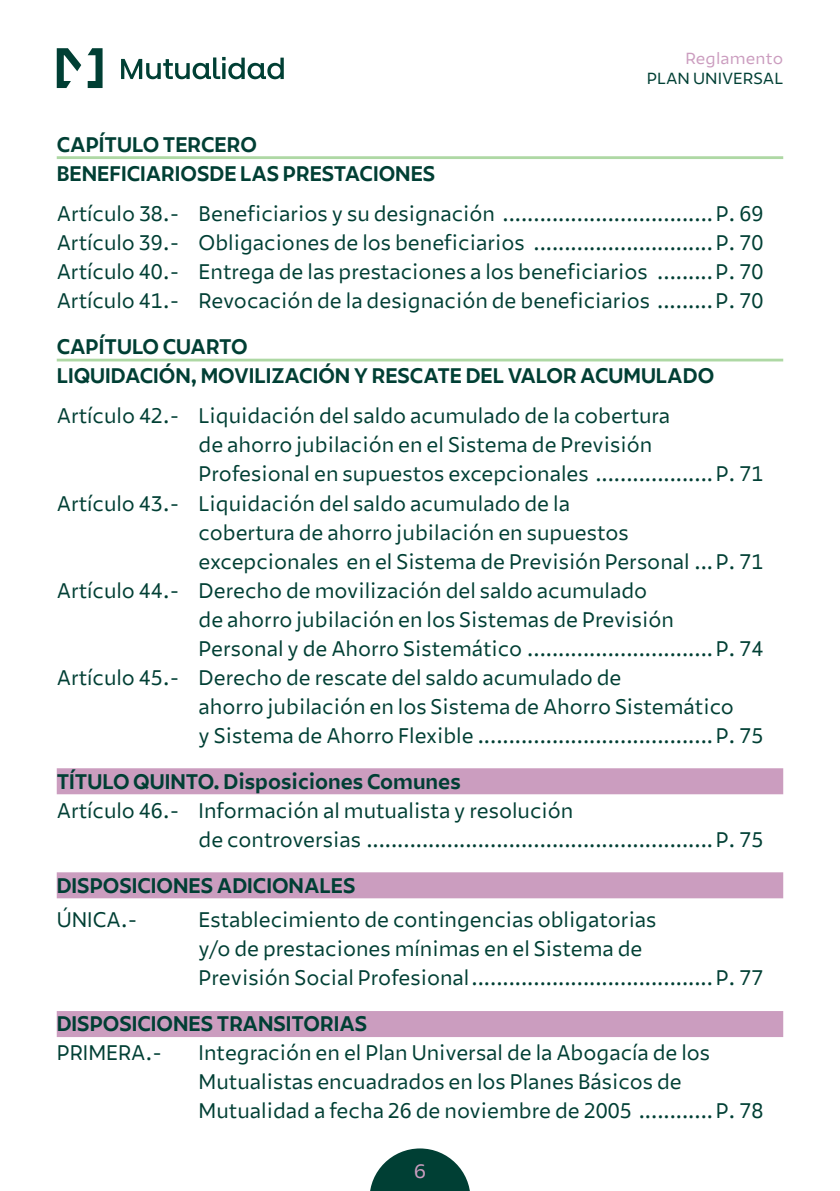
<style>
.page{position:relative;width:840px;height:1191px;background:#fff}
.page>*{position:absolute;margin:0;border:0;box-sizing:border-box;transform-origin:0 0}
.t1{font:21px/29px "Mutualidad";color:#003f34;scale:.95 1}
.t2{font:700 21px/29px "Mutualidad";color:#003f34;scale:.95 1}
.t3{font:19.2px "Mutualidad";color:#cb9dbf}
.t4{font:16px "Mutualidad";color:#003f34}
.t5{font:16px "Mutualidad";letter-spacing:.01em;color:#cb9dbf}
</style>
<div class="page">
<svg style="left:88px;top:48px;width:14px;height:40px"></svg>
<svg style="left:57px;top:48px;width:24px;height:40px"></svg>
<svg style="left:121px;top:57px;width:162px;height:22px"></svg>
<svg style="left:370px;top:1148px;width:100px;height:43px"></svg>
<hr style="left:57px;top:156px;width:725px;height:3px;background:#aed8a4">
<hr style="left:57px;top:359px;width:725px;height:2px;background:#aed8a4">
<div style="left:57px;top:768px;width:725px;height:26px;background:#cb9dbf"></div>
<div style="left:57px;top:872px;width:725px;height:26px;background:#cb9dbf"></div>
<div style="left:57px;top:1011px;width:725px;height:26px;background:#cb9dbf"></div>
<p class="t5" style="left:685px;top:49px;width:99px">Reglamento</p>
<p class="t4" style="left:646px;top:69px;width:138px">PLAN UNIVERSAL</p>
<p class="t2" style="left:57px;top:130px;width:400px">CAPÍTULO TERCERO<br>BENEFICIARIOSDE LAS PRESTACIONES</p>
<p class="t1" style="left:57px;top:199px;width:745px;text-align:justify">Artículo 38.- Beneficiarios y su designación ..................................P. 69<br>Artículo 39.- Obligaciones de los beneficiarios .............................P. 70<br>Artículo 40.- Entrega de las prestaciones a los beneficiarios .........P. 70<br>Artículo 41.- Revocación de la designación de beneficiarios .........P. 70</p>
<p class="t2" style="left:57px;top:332px;width:693px">CAPÍTULO CUARTO<br>LIQUIDACIÓN, MOVILIZACIÓN Y RESCATE DEL VALOR ACUMULADO</p>
<p class="t1" style="left:57px;top:401px;width:647px">Artículo 42.- Liquidación del saldo acumulado de la cobertura</p>
<p class="t1" style="left:198px;top:430px;width:479px">de ahorro jubilación en el Sistema de Previsión</p>
<p class="t1" style="left:198px;top:459px;width:595px">Profesional en supuestos excepcionales ...................P. 71</p>
<p class="t1" style="left:57px;top:488px;width:541px">Artículo 43.- Liquidación del saldo acumulado de la</p>
<p class="t1" style="left:198px;top:517px;width:454px">cobertura de ahorro jubilación en supuestos</p>
<p class="t1" style="left:198px;top:546px;width:595px">excepcionales en el Sistema de Previsión Personal ...P. 71</p>
<p class="t1" style="left:57px;top:575px;width:622px">Artículo 44.- Derecho de movilización del saldo acumulado</p>
<p class="t1" style="left:198px;top:604px;width:501px">de ahorro jubilación en los Sistemas de Previsión</p>
<p class="t1" style="left:198px;top:633px;width:595px">Personal y de Ahorro Sistemático ..............................P. 74</p>
<p class="t1" style="left:57px;top:662px;width:595px">Artículo 45.- Derecho de rescate del saldo acumulado de</p>
<p class="t1" style="left:198px;top:691px;width:564px">ahorro jubilación en los Sistema de Ahorro Sistemático</p>
<p class="t1" style="left:198px;top:720px;width:595px">y Sistema de Ahorro Flexible ......................................P. 75</p>
<p class="t2" style="left:57px;top:767px;width:426px">TÍTULO QUINTO. Disposiciones Comunes</p>
<p class="t1" style="left:198px;top:795px;width:595px;text-indent:-142px">Artículo 46.- Información al mutualista y resolución<br>de controversias ........................................................P. 75</p>
<p class="t2" style="left:57px;top:871px;width:316px">DISPOSICIONES ADICIONALES</p>
<p class="t1" style="left:57px;top:905px;width:86px">ÚNICA.-</p>
<p class="t1" style="left:198px;top:905px;width:595px">Establecimiento de contingencias obligatorias<br>y/o de prestaciones mínimas en el Sistema de<br>Previsión Social Profesional.......................................P. 77</p>
<p class="t2" style="left:57px;top:1009px;width:328px">DISPOSICIONES TRANSITORIAS</p>
<p class="t1" style="left:57px;top:1038px;width:112px">PRIMERA.-</p>
<p class="t1" style="left:198px;top:1038px;width:595px">Integración en el Plan Universal de la Abogacía de los<br>Mutualistas encuadrados en los Planes Básicos de<br>Mutualidad a fecha 26 de noviembre de 2005 ............P. 78</p>
<p class="t3" style="left:413px;top:1158px;width:14px">6</p>
</div>
